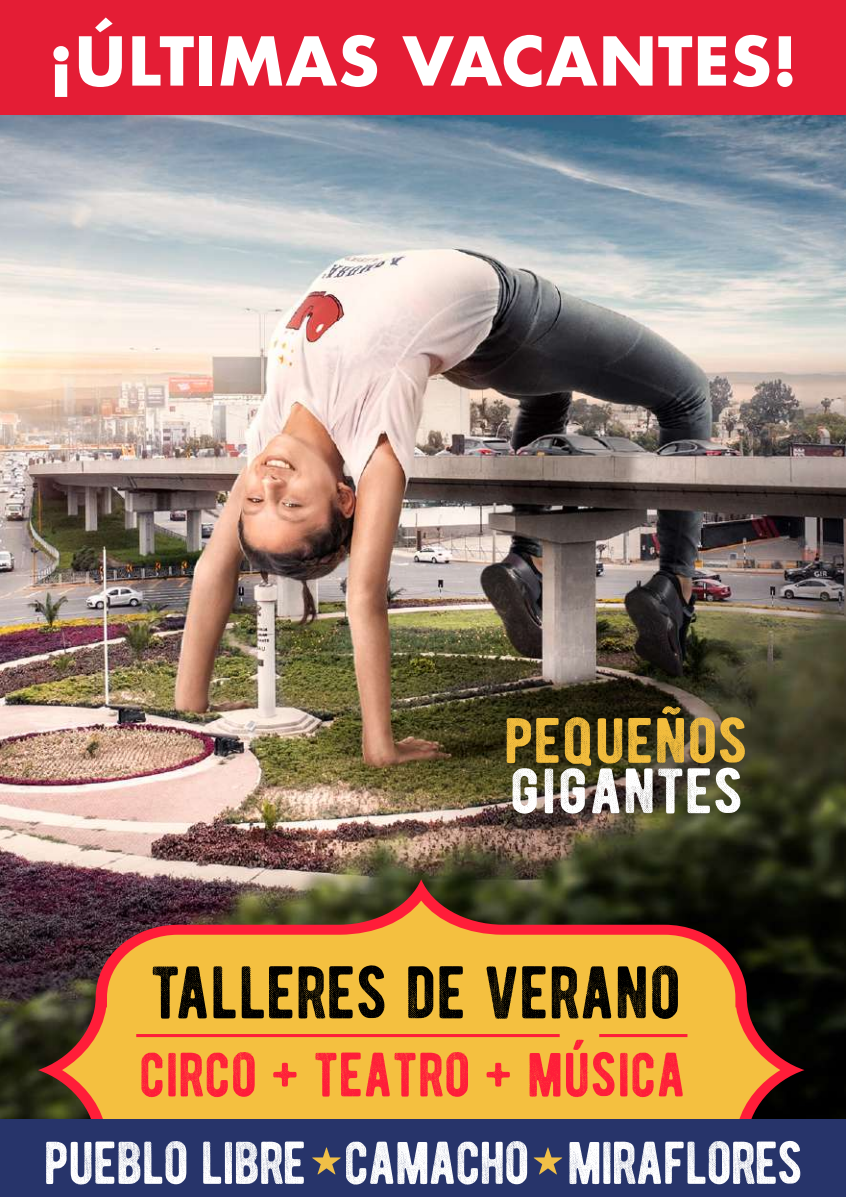
<style>
.page{position:relative;width:846px;height:1197px;background:#fff}
.page>*{position:absolute;margin:0;border:0;box-sizing:border-box;transform-origin:0 0}
.t1{font:74px "BERNIER Distressed";color:#000}
.t2{font:700 65.4px "Futura";color:#fff}
.t3{font:60px "BERNIER Distressed";letter-spacing:-.02em;color:#fff}
</style>
<div class="page">
<img style="left:0;top:114px;width:846px;height:1005px">
<div style="left:0;top:0;width:846px;height:112px;background:#e41d35"></div>
<img style="left:38px;top:879px;width:766px;height:240px">
<svg style="left:62px;top:900px;width:718px;height:219px;background:#cb9337"></svg>
<div style="left:0;top:1119px;width:846px;height:78px;background:#27346a"></div>
<svg style="left:141px;top:1052px;width:114px;height:45px;background:#f96a3c"></svg>
<svg style="left:273px;top:1062px;width:24px;height:24px"></svg>
<svg style="left:315px;top:1052px;width:153px;height:45px;background:#f9713c"></svg>
<svg style="left:486px;top:1062px;width:24px;height:24px"></svg>
<svg style="left:529px;top:1039px;width:85px;height:58px;background:#f8743c"></svg>
<svg style="left:620px;top:1052px;width:63px;height:45px;background:#f96b3c"></svg>
<hr style="left:599px;top:1034px;width:88px;height:3px;background:#ff1d39">
<hr style="left:136px;top:1034px;width:424px;height:3px;background:#ff1d39">
<svg style="left:507px;top:706px;width:238px;height:108px"></svg>
<svg style="left:312px;top:1147px;width:29px;height:27px"></svg>
<svg style="left:534px;top:1147px;width:28px;height:27px"></svg>
<p class="t2" style="left:49px;top:14px;width:750px">¡ÚLTIMAS VACANTES!</p>
<p class="t1" style="left:150px;top:946px;width:532px">TALLERES DE VERANO</p>
<p class="t3" style="left:43px;top:1125px;width:761px">PUEBLO LIBRE CAMACHO MIRAFLORES</p>
</div>
